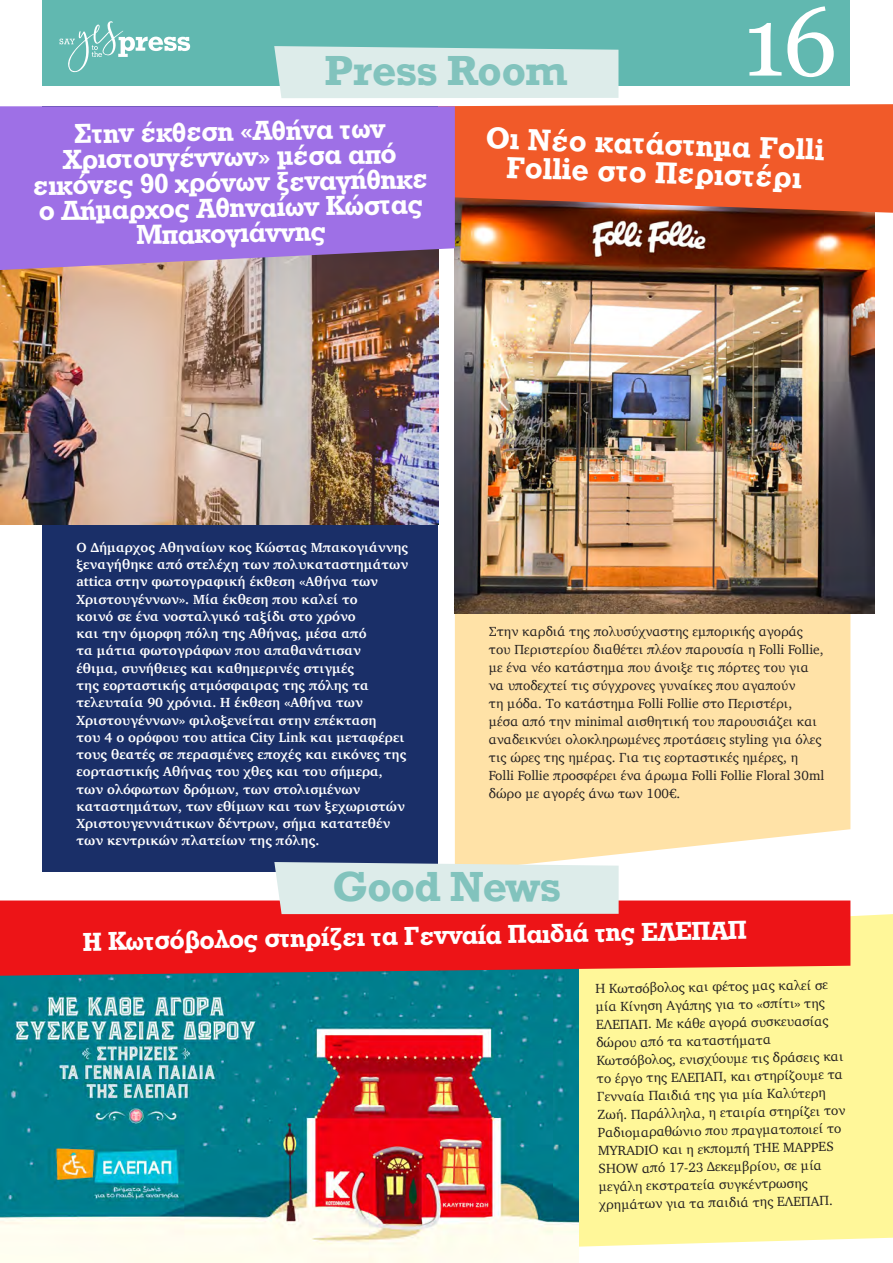
<style>
.page{position:relative;width:893px;height:1263px;background:#fff}
.page>*{position:absolute;margin:0;border:0;box-sizing:border-box;transform-origin:0 0}
.t1{font:97.5px "Georgia";color:#fff}
.t2{font:700 39.6px "Rockwell";color:#82c3bd}
.t3{font:700 39.6px "Rockwell";letter-spacing:-.02em;color:#82c3bd}
.t4{font:31.5px/28.5px "UB Rockwell Bold";color:#fff;text-align:center}
.t5{font:28.5px/25.5px "UB Rockwell Bold";color:#fff;text-align:center}
.t6{font:27px "UB Rockwell Bold";color:#fff}
.t7{font:13.5px/18px "Charter";color:#231f20}
.t8{font:700 13.5px/17.2px "Charter";letter-spacing:.005em;color:#fff}
</style>
<div class="page">
<div style="left:43px;top:0;width:807px;height:85px;background:#61b8b0"></div>
<svg style="left:60px;top:21px;width:130px;height:51px"></svg>
<svg style="left:578px;top:914px;width:315px;height:349px;background:#fef7a0"></svg>
<img style="left:0;top:976px;width:578px;height:287px">
<div style="left:455px;top:613px;width:395px;height:249px;background:#ffe2a7"></div>
<div style="left:43px;top:106px;width:395px;height:766px;background:#1a2f68"></div>
<div style="left:274px;top:46px;width:344px;height:52px;background:#ddecea"></div>
<img style="left:455px;top:213px;width:419px;height:400px">
<svg style="left:455px;top:104px;width:438px;height:109px;background:#e7592c"></svg>
<img style="left:0;top:270px;width:438px;height:254px">
<svg style="left:0;top:106px;width:455px;height:164px;background:#9d70de"></svg>
<svg style="left:0;top:900px;width:850px;height:76px;background:#e52121"></svg>
<div style="left:274px;top:862px;width:345px;height:52px;background:#ddecea"></div>
<h2 class="t2" style="left:325px;top:45px;width:245px">Press Room</h2>
<h1 class="t1" style="left:743px;top:-29px;width:96px">16</h1>
<h3 class="t5" style="left:32px;top:121px;width:397px;rotate:-1deg">Στην έκθεση «Αθήνα των<br>Χριστουγέννων» μέσα από εικόνες 90 χρόνων ξεναγήθηκε ο Δήμαρχος Αθηναίων Κώστας<br>Μπακογιάννης</h3>
<h3 class="t4" style="left:487px;top:123px;width:340px;rotate:2deg">Οι Νέο κατάστημα Folli<br>Follie στο Περιστέρι</h3>
<p class="t8" style="left:77px;top:538px;width:333px">O Δήμαρχος Αθηναίων κος Κώστας Μπακογιάννης ξεναγήθηκε από στελέχη των πολυκαταστημάτων attica στην φωτογραφική έκθεση «Αθήνα των Χριστουγέννων». Μία έκθεση που καλεί το<br>κοινό σε ένα νοσταλγικό ταξίδι στο χρόνο<br>και την όμορφη πόλη της Αθήνας, μέσα από<br>τα μάτια φωτογράφων που απαθανάτισαν<br>έθιμα, συνήθειες και καθημερινές στιγμές<br>της εορταστικής ατμόσφαιρας της πόλης τα τελευταία 90 χρόνια. Η έκθεση «Αθήνα των Χριστουγέννων» φιλοξενείται στην επέκταση<br>του 4 ο ορόφου του attica City Link και μεταφέρει τους θεατές σε περασμένες εποχές και εικόνες της εορταστικής Αθήνας του χθες και του σήμερα, των ολόφωτων δρόμων, των στολισμένων καταστημάτων, των εθίμων και των ξεχωριστών Χριστουγεννιάτικων δέντρων, σήμα κατατεθέν των κεντρικών πλατείων της πόλης.</p>
<p class="t7" style="left:489px;top:622px;width:337px">Στην καρδιά της πολυσύχναστης εμπορικής αγοράς του Περιστερίου διαθέτει πλέον παρουσία η Folli Follie, με ένα νέο κατάστημα που άνοιξε τις πόρτες του για να υποδεχτεί τις σύγχρονες γυναίκες που αγαπούν<br>τη μόδα. Το κατάστημα Folli Follie στο Περιστέρι, μέσα από την minimal αισθητική του παρουσιάζει και αναδεικνύει ολοκληρωμένες προτάσεις styling για όλες τις ώρες της ημέρας. Για τις εορταστικές ημέρες, η Folli Follie προσφέρει ένα άρωμα Folli Follie Floral 30ml δώρο με αγορές άνω των 100€.</p>
<h2 class="t3" style="left:332px;top:861px;width:230px">Good Νews</h2>
<h3 class="t6" style="left:83px;top:926px;width:665px;rotate:-1deg">Η Κωτσόβολος στηρίζει τα Γενναία Παιδιά της ΕΛΕΠΑΠ</h3>
<p class="t7" style="left:595px;top:979px;width:249px;rotate:-1deg">Η Κωτσόβολος και φέτος μας καλεί σε μία Κίνηση Αγάπης για το «σπίτι» της ΕΛΕΠΑΠ. Με κάθε αγορά συσκευασίας δώρου από τα καταστήματα Κωτσόβολος, ενισχύουμε τις δράσεις και το έργο της ΕΛΕΠΑΠ, και στηρίζουμε τα Γενναία Παιδιά της για μία Καλύτερη Ζωή. Παράλληλα, η εταιρία στηρίζει τον Ραδιομαραθώνιο που πραγματοποιεί το MYRADIO και η εκπομπή THE MAPPES SHOW από 17-23 Δεκεμβρίου, σε μία μεγάλη εκστρατεία συγκέντρωσης χρημάτων για τα παιδιά της ΕΛΕΠΑΠ.</p>
</div>
